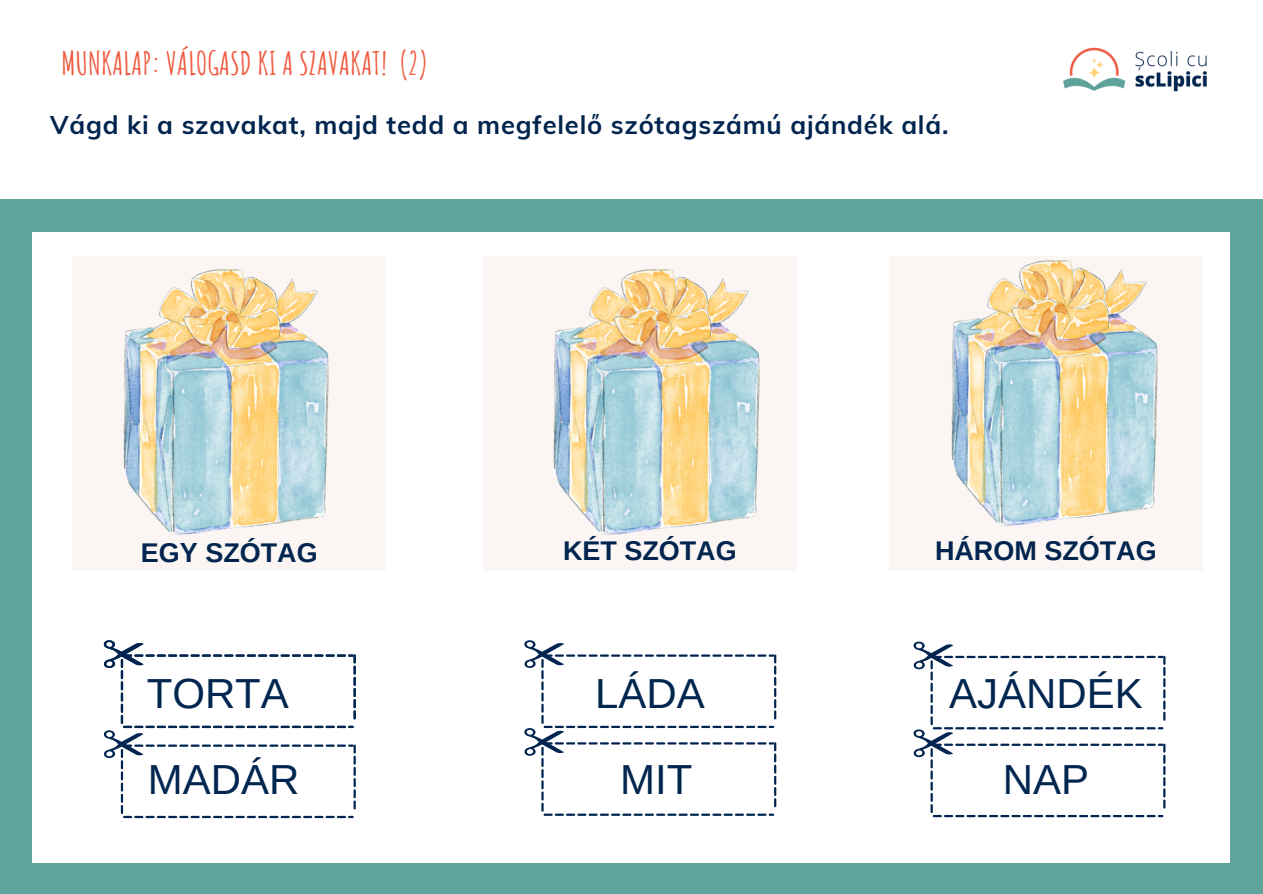
<style>
.page{position:relative;width:1263px;height:894px;background:#fff}
.page>*{position:absolute;margin:0;border:0;box-sizing:border-box;transform-origin:0 0}
.t1{font:42px "Arimo";color:#012650}
.t2{font:700 31.5px "Amatic SC";color:#f05b40}
.t3{font:700 27px "Arimo";color:#01254e}
.t4{font:700 25.65px "Muli";letter-spacing:.03em;color:#01254e}
</style>
<div class="page">
<div style="left:0;top:0;width:1263px;height:893px;background:#5ea49d"></div>
<div style="left:32px;top:232px;width:1198px;height:630px;background:#fff"></div>
<div style="left:0;top:0;width:1263px;height:199px;background:#fff"></div>
<img style="left:1063px;top:47px;width:144px;height:45px">
<svg style="left:913px;top:641px;width:252px;height:176px"></svg>
<svg style="left:524px;top:640px;width:252px;height:175px"></svg>
<div style="left:889px;top:257px;width:313px;height:314px;background:#faf2ef"></div>
<div style="left:484px;top:257px;width:313px;height:314px;background:#faf2ef"></div>
<div style="left:73px;top:257px;width:313px;height:314px;background:#faf2ef"></div>
<img style="left:123px;top:269px;width:206px;height:266px">
<img style="left:951px;top:260px;width:207px;height:266px">
<img style="left:553px;top:269px;width:207px;height:266px">
<svg style="left:103px;top:640px;width:253px;height:177px"></svg>
<p class="t2" style="left:61px;top:43px;width:369px">MUNKALAP: VÁLOGASD KI A SZAVAKAT! (2)</p>
<p class="t4" style="left:50px;top:108px;width:900px">Vágd ki a szavakat, majd tedd a megfelelő szótagszámú ajándék alá.</p>
<p class="t3" style="left:141px;top:537px;width:178px">EGY SZÓTAG</p>
<p class="t3" style="left:563px;top:535px;width:175px">KÉT SZÓTAG</p>
<p class="t3" style="left:935px;top:535px;width:223px">HÁROM SZÓTAG</p>
<p class="t1" style="left:147px;top:670px;width:144px">TORTA</p>
<p class="t1" style="left:595px;top:670px;width:111px">LÁDA</p>
<p class="t1" style="left:949px;top:670px;width:195px">AJÁNDÉK</p>
<p class="t1" style="left:148px;top:755px;width:153px">MADÁR</p>
<p class="t1" style="left:620px;top:755px;width:74px">MIT</p>
<p class="t1" style="left:1003px;top:755px;width:88px">NAP</p>
</div>
